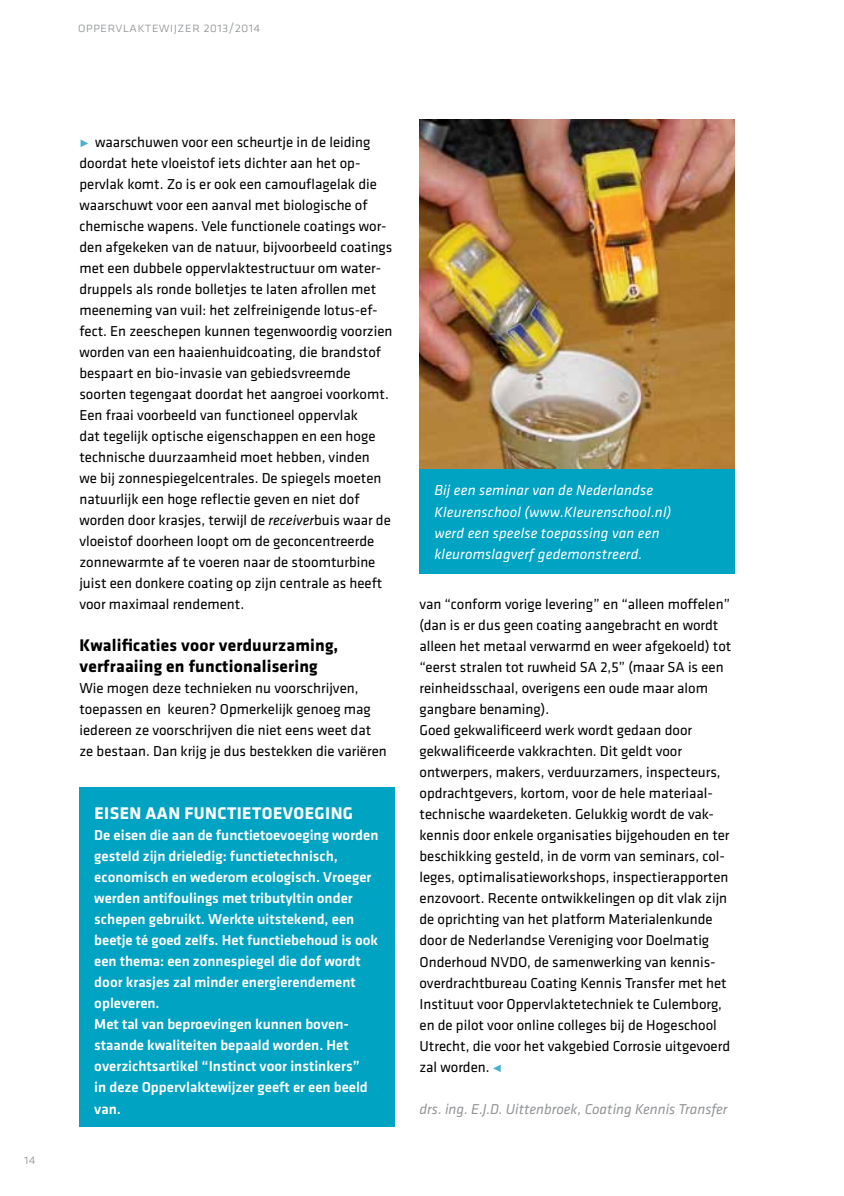
<style>
.page{position:relative;width:844px;height:1196px;background:#fff}
.page>*{position:absolute;margin:0;border:0;box-sizing:border-box;transform-origin:0 0}
.t1{font:700 17.5px/21px "Klavika";letter-spacing:.01em;color:#000}
.t2{font:700 17.5px "Klavika";letter-spacing:.025em;color:#fff}
.t3{font:14.88px/21px "Klavika";color:#000}
.t4{font:500 14.88px/21px "Klavika";color:#fff}
.t5{font:14.88px/21px "Klavika Regular Italic TF";letter-spacing:.01em;color:#fff}
.t6{font:italic 14.88px "Klavika";color:#939598}
.t7{font:14px "Klavika Light Caps SC";letter-spacing:.01em;color:#939598}
.s1{color:#45b1cb}
.s2{font-style:italic}
</style>
<div class="page">
<div style="left:79px;top:787px;width:315px;height:339px;background:#00a3c2"></div>
<img style="left:419px;top:119px;width:315px;height:351px">
<div style="left:419px;top:470px;width:315px;height:104px;background:#00a3c2"></div>
<p class="t7" style="left:24px;top:1151px;width:13px">14</p>
<p class="t7" style="left:78px;top:20px;width:184px">oppervlaktewijzer 2013/2014</p>
<p class="t3" style="left:79px;top:132px;width:314px"><span class="s1">•</span> waarschuwen voor een scheurtje in de leiding doordat hete vloeistof iets dichter aan het op&shy;pervlak komt. Zo is er ook een camouflagelak die waarschuwt voor een aanval met biologische of chemische wapens. Vele functionele coatings wor&shy;den afgekeken van de natuur, bijvoorbeeld coatings met een dubbele oppervlaktestructuur om water&shy;druppels als ronde bolletjes te laten afrollen met meeneming van vuil: het zelfreinigende lotus-ef&shy;fect. En zeeschepen kunnen tegenwoordig voorzien worden van een haaienhuidcoating, die brandstof bespaart en bio-invasie van gebiedsvreemde soorten tegengaat doordat het aangroei voorkomt.<br>Een fraai voorbeeld van functioneel oppervlak<br>dat tegelijk optische eigenschappen en een hoge technische duurzaamheid moet hebben, vinden<br>we bij zonnespiegelcentrales. De spiegels moeten natuurlijk een hoge reflectie geven en niet dof worden door krasjes, terwijl de <span class="s2">receiver</span>buis waar de vloeistof doorheen loopt om de geconcentreerde zonnewarmte af te voeren naar de stoomturbine juist een donkere coating op zijn centrale as heeft voor maximaal rendement.</p>
<p class="t1" style="left:79px;top:635px;width:260px">Kwalificaties voor verduurzaming, verfraaiing en functionalisering</p>
<p class="t3" style="left:79px;top:678px;width:309px">Wie mogen deze technieken nu voorschrijven, toepassen en keuren? Opmerkelijk genoeg mag iedereen ze voorschrijven die niet eens weet dat ze bestaan. Dan krijg je dus bestekken die variëren</p>
<p class="t2" style="left:94px;top:804px;width:260px">Eisen aan functietoevoeging</p>
<p class="t4" style="left:94px;top:825px;width:285px">De eisen die aan de functietoevoeging worden gesteld zijn drieledig: functietechnisch, economisch en wederom ecologisch. Vroeger werden antifoulings met tributyltin onder schepen gebruikt. Werkte uitstekend, een beetje té goed zelfs. Het functiebehoud is ook een thema: een zonnespiegel die dof wordt door krasjes zal minder energierendement opleveren.<br>Met tal van beproevingen kunnen boven&shy;staande kwaliteiten bepaald worden. Het overzichtsartikel “Instinct voor instinkers”<br>in deze Oppervlaktewijzer geeft er een beeld van.</p>
<p class="t5" style="left:434px;top:480px;width:238px">Bij een seminar van de Nederlandse Kleurenschool (www.Kleurenschool.nl) werd een speelse toepassing van een kleuromslagverf gedemonstreerd.</p>
<p class="t3" style="left:419px;top:594px;width:313px">van “conform vorige levering” en “alleen moffelen” (dan is er dus geen coating aangebracht en wordt alleen het metaal verwarmd en weer afgekoeld) tot “eerst stralen tot ruwheid SA 2,5” (maar SA is een reinheidsschaal, overigens een oude maar alom gangbare benaming).<br>Goed gekwalificeerd werk wordt gedaan door gekwalificeerde vakkrachten. Dit geldt voor ontwerpers, makers, verduurzamers, inspecteurs, opdrachtgevers, kortom, voor de hele materiaal&shy;technische waardeketen. Gelukkig wordt de vak&shy;kennis door enkele organisaties bijgehouden en ter beschikking gesteld, in de vorm van seminars, col&shy;leges, optimalisatieworkshops, inspectierapporten enzovoort. Recente ontwikkelingen op dit vlak zijn de oprichting van het platform Materialenkunde door de Nederlandse Vereniging voor Doelmatig Onderhoud NVDO, de samenwerking van kennis&shy;overdrachtbureau Coating Kennis Transfer met het Instituut voor Oppervlaktetechniek te Culemborg, en de pilot voor online colleges bij de Hogeschool Utrecht, die voor het vakgebied Corrosie uitgevoerd zal worden. <span class="s1">•</span></p>
<p class="t6" style="left:419px;top:1100px;width:309px">drs. ing. E.J.D. Uittenbroek, Coating Kennis Transfer</p>
</div>
